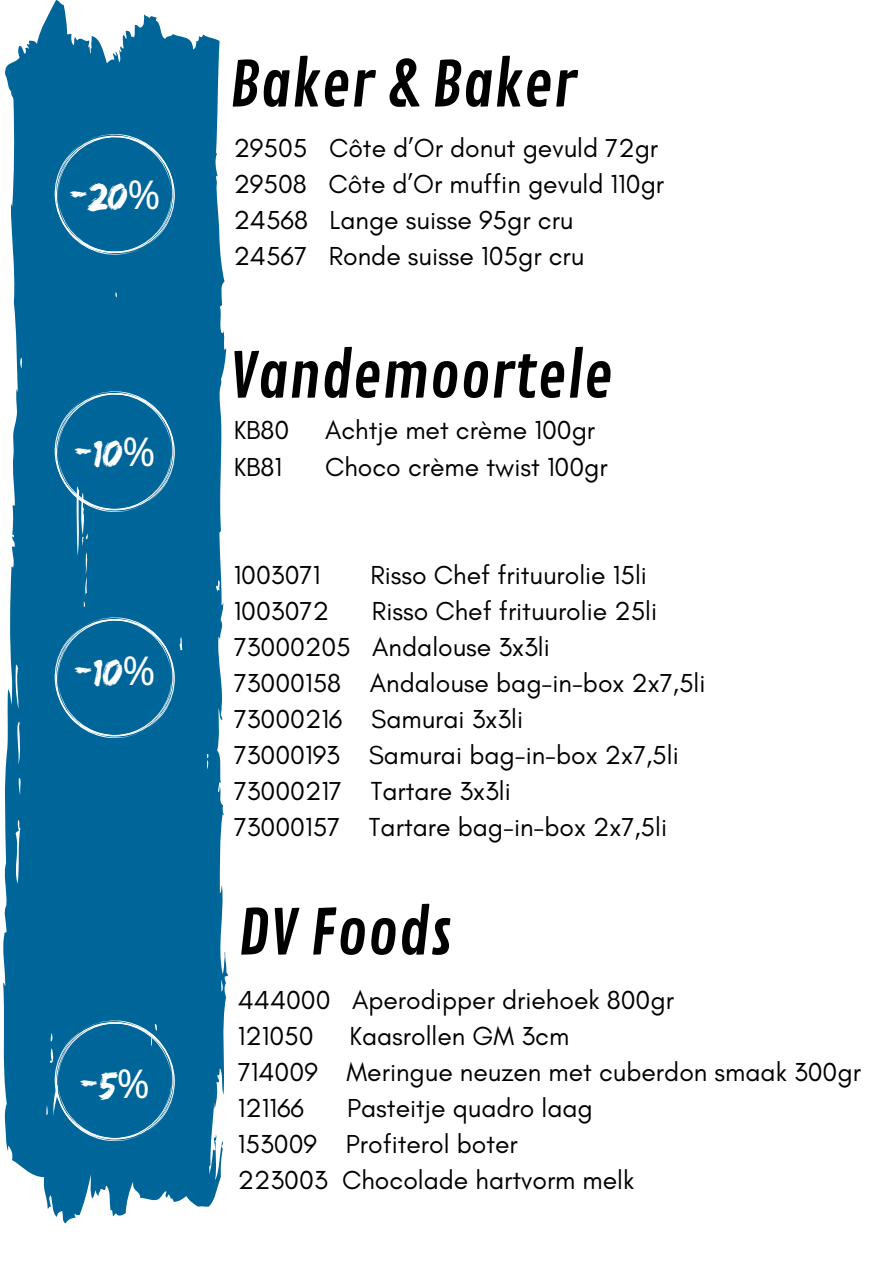
<style>
.page{position:relative;width:894px;height:1264px;background:#fff}
.page>*{position:absolute;margin:0;border:0;box-sizing:border-box;transform-origin:0 0}
.t1{font:61.5px "Contrail One";color:#000}
.t2{font:39.75px "Edo";color:#fff}
.t3{font:26.55px "Glacial Indifference";color:#000}
.s1{font-family:"Noto Sans"}
</style>
<div class="page">
<svg style="left:3px;top:0;width:225px;height:1223px;background:#257ca8"></svg>
<svg style="left:54px;top:616px;width:121px;height:126px;background:#0f6f9f"></svg>
<svg style="left:54px;top:390px;width:121px;height:126px;background:#106f9f"></svg>
<svg style="left:54px;top:1018px;width:121px;height:126px;background:#106f9f"></svg>
<svg style="left:54px;top:132px;width:121px;height:126px;background:#0f6f9f"></svg>
<p class="t2" style="left:69px;top:173px;width:93px">-20<span class="s1">%</span></p>
<p class="t2" style="left:74px;top:430px;width:83px">-10<span class="s1">%</span></p>
<p class="t2" style="left:74px;top:649px;width:83px">-10<span class="s1">%</span></p>
<p class="t2" style="left:79px;top:1061px;width:72px">-5<span class="s1">%</span></p>
<h1 class="t1" style="left:229px;top:48px;width:349px">Baker &amp; Baker</h1>
<p class="t3" style="left:233px;top:132px;width:426px">29505 Côte d’Or donut gevuld 72gr</p>
<p class="t3" style="left:233px;top:168px;width:432px">29508 Côte d’Or muffin gevuld 110gr</p>
<p class="t3" style="left:233px;top:204px;width:341px">24568 Lange suisse 95gr cru</p>
<p class="t3" style="left:233px;top:240px;width:352px">24567 Ronde suisse 105gr cru</p>
<p class="t1" style="left:229px;top:339px;width:385px">Vandemoortele</p>
<p class="t3" style="left:233px;top:414px;width:57px">KB80</p>
<p class="t3" style="left:325px;top:414px;width:271px">Achtje met crème 100gr</p>
<p class="t3" style="left:233px;top:450px;width:50px">KB81</p>
<p class="t3" style="left:325px;top:450px;width:284px">Choco crème twist 100gr</p>
<h2 class="t3" style="left:233px;top:558px;width:88px">1003071</h2>
<h2 class="t3" style="left:370px;top:558px;width:278px">Risso Chef frituurolie 15li</h2>
<p class="t3" style="left:233px;top:594px;width:97px">1003072</p>
<p class="t3" style="left:372px;top:594px;width:286px">Risso Chef frituurolie 25li</p>
<h2 class="t3" style="left:233px;top:630px;width:317px">73000205 Andalouse 3x3li</h2>
<p class="t3" style="left:233px;top:666px;width:473px">73000158 Andalouse bag-in-box 2x7,5li</p>
<h2 class="t3" style="left:233px;top:702px;width:291px">73000216 Samurai 3x3li</h2>
<p class="t3" style="left:233px;top:738px;width:446px">73000193 Samurai bag-in-box 2x7,5li</p>
<h2 class="t3" style="left:233px;top:774px;width:278px">73000217 Tartare 3x3li</h2>
<h1 class="t3" style="left:233px;top:810px;width:435px">73000157 Tartare bag-in-box 2x7,5li</h1>
<p class="t1" style="left:238px;top:896px;width:215px">DV Foods</p>
<h1 class="t3" style="left:238px;top:983px;width:437px">444000 Aperodipper driehoek 800gr</h1>
<p class="t3" style="left:238px;top:1019px;width:77px">121050</p>
<p class="t3" style="left:349px;top:1019px;width:221px">Kaasrollen GM 3cm</p>
<p class="t3" style="left:238px;top:1055px;width:624px">714009 Meringue neuzen met cuberdon smaak 300gr</p>
<p class="t3" style="left:238px;top:1091px;width:68px">121166</p>
<p class="t3" style="left:347px;top:1091px;width:247px">Pasteitje quadro laag</p>
<p class="t3" style="left:238px;top:1127px;width:281px">153009 Profiterol boter</p>
<p class="t3" style="left:238px;top:1163px;width:398px">223003 Chocolade hartvorm melk</p>
</div>
